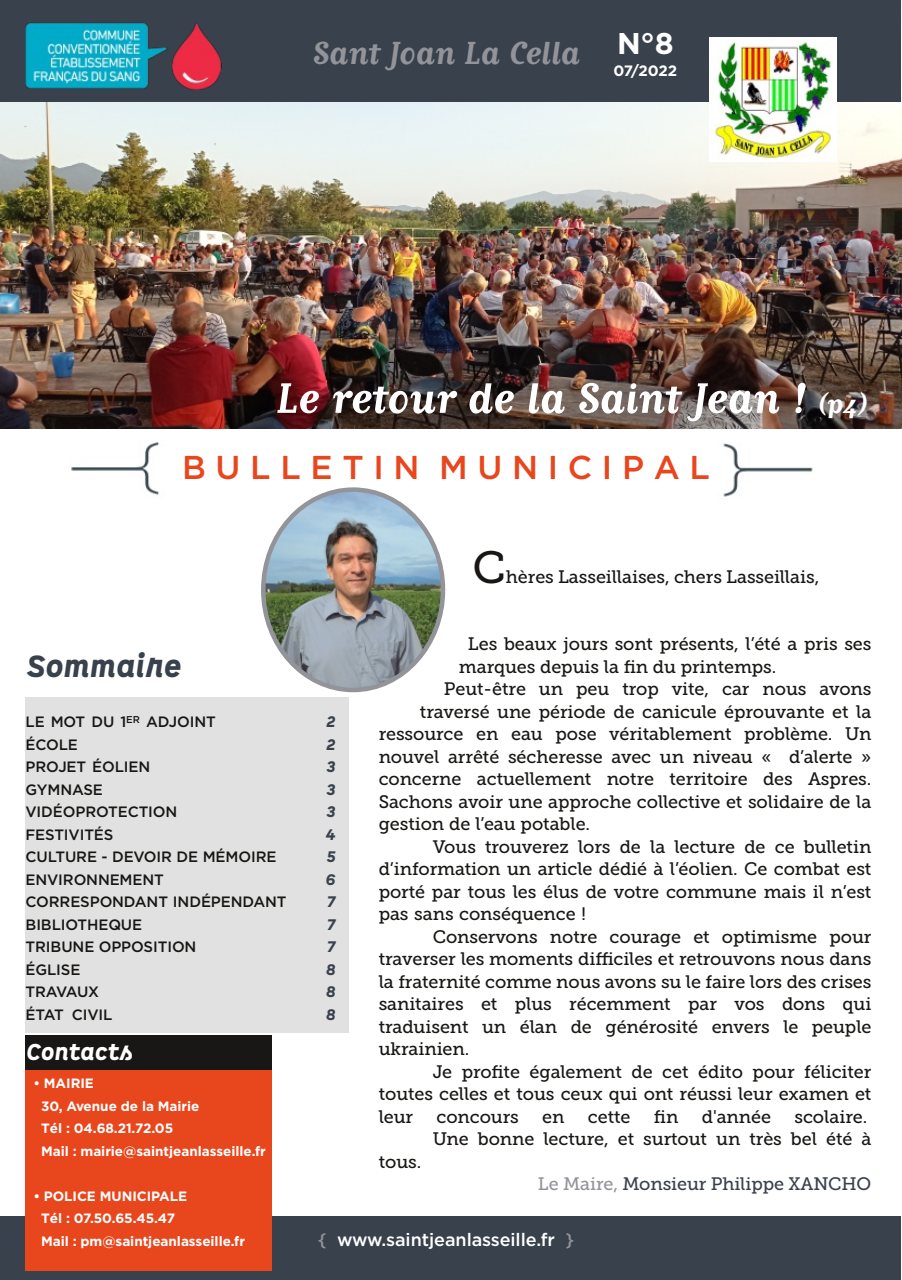
<style>
.page{position:relative;width:902px;height:1280px;background:#fff}
.page>*{position:absolute;margin:0;border:0;box-sizing:border-box;transform-origin:0 0}
.t1{font:700 60px "Matrix Script";color:#fff}
.t2{font:700 45px "Matrix Script";color:#93949a}
.t3{font:45px "Museo Slab 500";color:#181715}
.t4{font:500 33px "Gotham HTF";letter-spacing:.29em;color:#e8461d}
.t5{font:italic 900 30px "Spock Ess Alt 2";letter-spacing:-.005em;color:#38414c}
.t6{font:italic 900 22.5px "Spock Ess Alt 2";letter-spacing:-.005em;color:#fff}
.t7{font:18px/22.5px "Museo Slab 500";letter-spacing:-.005em;color:#181715;text-align:right}
.t8{font:18px "Museo Slab 500";letter-spacing:-.005em;color:#38414c}
.t9{font:500 18px "Gotham HTF";letter-spacing:-.005em;color:#fff}
.t10{font:500 15px "Gotham HTF";letter-spacing:-.01em;color:#181715}
.t11{font:italic 900 15px "Spock Ess Alt 2";color:#38414c}
.t12{font:700 15px "Gotham HTF";letter-spacing:-.01em;color:#fff}
.t13{font:500 15px "Gotham HTF";letter-spacing:-.03em;color:#181715}
.t14{font:700 13.5px/22.5px "Gotham HTF";color:#fff}
.s1{font-size:37.5px}
.s2{color:#93949a}
</style>
<div class="page">
<img style="left:0;top:0;width:901px;height:428px">
<div style="left:0;top:0;width:900px;height:102px;background:#38414c"></div>
<div style="left:26px;top:697px;width:323px;height:336px;background:#e1e1e1"></div>
<div style="left:0;top:1216px;width:900px;height:64px;background:#38414c"></div>
<div style="left:26px;top:1068px;width:246px;height:203px;background:#e8461d"></div>
<div style="left:26px;top:1036px;width:246px;height:34px;background:#181715"></div>
<img style="left:709px;top:38px;width:127px;height:124px">
<img style="left:26px;top:22px;width:195px;height:68px">
<img style="left:263px;top:490px;width:179px;height:200px;border-radius:50%">
<div style="left:261px;top:487px;width:184px;height:205px;border:4px solid #93949a;border-radius:50%"></div>
<img style="left:71px;top:442px;width:88px;height:53px">
<img style="left:723px;top:443px;width:90px;height:54px">
<h2 class="t2" style="left:313px;top:30px;width:362px">Sant Joan La Cella <sup>N°8</sup></h2>
<p class="t12" style="left:613px;top:62px;width:65px">07/2022</p>
<h1 class="t1" style="left:276px;top:368px;width:592px">Le retour de la Saint Jean ! <span class="s1">(p4)</span></h1>
<h3 class="t4" style="left:182px;top:449px;width:529px">BULLETIN MUNICIPAL</h3>
<h2 class="t3" style="left:472px;top:540px;width:35px">C</h2>
<p class="t7" style="left:506px;top:565px;width:315px">hères Lasseillaises, chers Lasseillais,</p>
<p class="t7" style="left:468px;top:633px;width:405px">Les beaux jours sont présents, l’été a pris ses</p>
<p class="t7" style="left:459px;top:655px;width:319px">marques depuis la fin du printemps.</p>
<p class="t7" style="left:444px;top:678px;width:429px">Peut-être un peu trop vite, car nous avons</p>
<p class="t7" style="left:420px;top:700px;width:453px">traversé une période de canicule éprouvante et la</p>
<p class="t7" style="left:378px;top:723px;width:494px">ressource en eau pose véritablement problème. Un</p>
<p class="t7" style="left:378px;top:745px;width:494px">nouvel arrêté sécheresse avec un niveau « d’alerte »</p>
<p class="t7" style="left:378px;top:768px;width:494px">concerne actuellement notre territoire des Aspres.</p>
<p class="t7" style="left:378px;top:790px;width:494px">Sachons avoir une approche collective et solidaire de la</p>
<p class="t7" style="left:378px;top:813px;width:213px">gestion de l’eau potable.</p>
<p class="t7" style="left:432px;top:835px;width:440px">Vous trouverez lors de la lecture de ce bulletin</p>
<p class="t7" style="left:378px;top:858px;width:494px">d’information un article dédié à l’éolien. Ce combat est</p>
<p class="t7" style="left:378px;top:880px;width:494px">porté par tous les élus de votre commune mais il n’est</p>
<p class="t7" style="left:378px;top:903px;width:209px">pas sans conséquence !</p>
<p class="t7" style="left:432px;top:925px;width:440px">Conservons notre courage et optimisme pour</p>
<p class="t7" style="left:378px;top:948px;width:494px">traverser les moments difficiles et retrouvons nous dans</p>
<p class="t7" style="left:378px;top:970px;width:494px">la fraternité comme nous avons su le faire lors des crises</p>
<p class="t7" style="left:378px;top:993px;width:494px">sanitaires et plus récemment par vos dons qui</p>
<p class="t7" style="left:378px;top:1015px;width:494px">traduisent un élan de générosité envers le peuple</p>
<p class="t7" style="left:378px;top:1038px;width:92px">ukrainien.</p>
<p class="t7" style="left:432px;top:1060px;width:440px">Je profite également de cet édito pour féliciter</p>
<p class="t7" style="left:378px;top:1083px;width:494px">toutes celles et tous ceux qui ont réussi leur examen et</p>
<p class="t7" style="left:378px;top:1105px;width:36px">leur</p>
<p class="t7" style="left:436px;top:1105px;width:84px">concours</p>
<p class="t7" style="left:542px;top:1105px;width:24px">en</p>
<p class="t7" style="left:588px;top:1105px;width:44px">cette</p>
<p class="t7" style="left:654px;top:1105px;width:26px">fin</p>
<p class="t7" style="left:701px;top:1105px;width:71px">d'année</p>
<h3 class="t5" style="left:26px;top:646px;width:157px">Sommaire</h3>
<p class="t10" style="left:26px;top:714px;width:192px">LE MOT DU 1<sup>ER</sup> ADJOINT</p>
<p class="t11" style="left:326px;top:712px;width:11px">2</p>
<p class="t10" style="left:26px;top:736px;width:54px">ÉCOLE</p>
<p class="t11" style="left:326px;top:735px;width:11px">2</p>
<p class="t10" style="left:26px;top:759px;width:126px">PROJET ÉOLIEN</p>
<p class="t11" style="left:326px;top:757px;width:11px">3</p>
<p class="t10" style="left:26px;top:781px;width:79px">GYMNASE</p>
<p class="t11" style="left:326px;top:780px;width:11px">3</p>
<p class="t10" style="left:26px;top:804px;width:153px">VIDÉOPROTECTION</p>
<p class="t11" style="left:326px;top:802px;width:11px">3</p>
<p class="t10" style="left:26px;top:826px;width:89px">FESTIVITÉS</p>
<p class="t11" style="left:325px;top:825px;width:12px">4</p>
<p class="t10" style="left:26px;top:849px;width:252px">CULTURE - DEVOIR DE MÉMOIRE</p>
<p class="t11" style="left:326px;top:847px;width:11px">5</p>
<p class="t10" style="left:26px;top:871px;width:140px">ENVIRONNEMENT</p>
<p class="t11" style="left:325px;top:870px;width:11px">6</p>
<p class="t10" style="left:26px;top:894px;width:262px">CORRESPONDANT INDÉPENDANT</p>
<p class="t11" style="left:326px;top:892px;width:10px">7</p>
<p class="t10" style="left:26px;top:916px;width:118px">BIBLIOTHEQUE</p>
<p class="t11" style="left:326px;top:915px;width:10px">7</p>
<p class="t10" style="left:26px;top:939px;width:172px">TRIBUNE OPPOSITION</p>
<p class="t11" style="left:326px;top:937px;width:10px">7</p>
<p class="t10" style="left:26px;top:961px;width:56px">ÉGLISE</p>
<p class="t11" style="left:325px;top:960px;width:11px">8</p>
<p class="t13" style="left:26px;top:984px;width:75px">TRAVAUX</p>
<p class="t11" style="left:325px;top:982px;width:11px">8</p>
<p class="t10" style="left:26px;top:1006px;width:88px">ÉTAT CIVIL</p>
<p class="t11" style="left:325px;top:1005px;width:11px">8</p>
<p class="t6" style="left:26px;top:1037px;width:108px">Contacts</p>
<p class="t14" style="left:41px;top:1072px;width:226px;text-indent:-8px">• MAIRIE<br>30, Avenue de la Mairie<br>Tél : 04.68.21.72.05<br>Mail : mairie@saintjeanlasseille.fr</p>
<p class="t14" style="left:41px;top:1184px;width:205px;text-indent:-8px">• POLICE MUNICIPALE<br>Tél : 07.50.65.45.47<br>Mail : pm@saintjeanlasseille.fr</p>
<p class="t7" style="left:432px;top:1105px;width:440px">scolaire.<br>Une bonne lecture, et surtout un très bel été à</p>
<p class="t7" style="left:378px;top:1150px;width:44px">tous.</p>
<p class="t8" style="left:538px;top:1173px;width:335px"><span class="s2">Le Maire,</span> Monsieur Philippe XANCHO</p>
<p class="t9" style="left:318px;top:1229px;width:258px"><span class="s2">{</span> www.saintjeanlasseille.fr <span class="s2">}</span></p>
</div>
